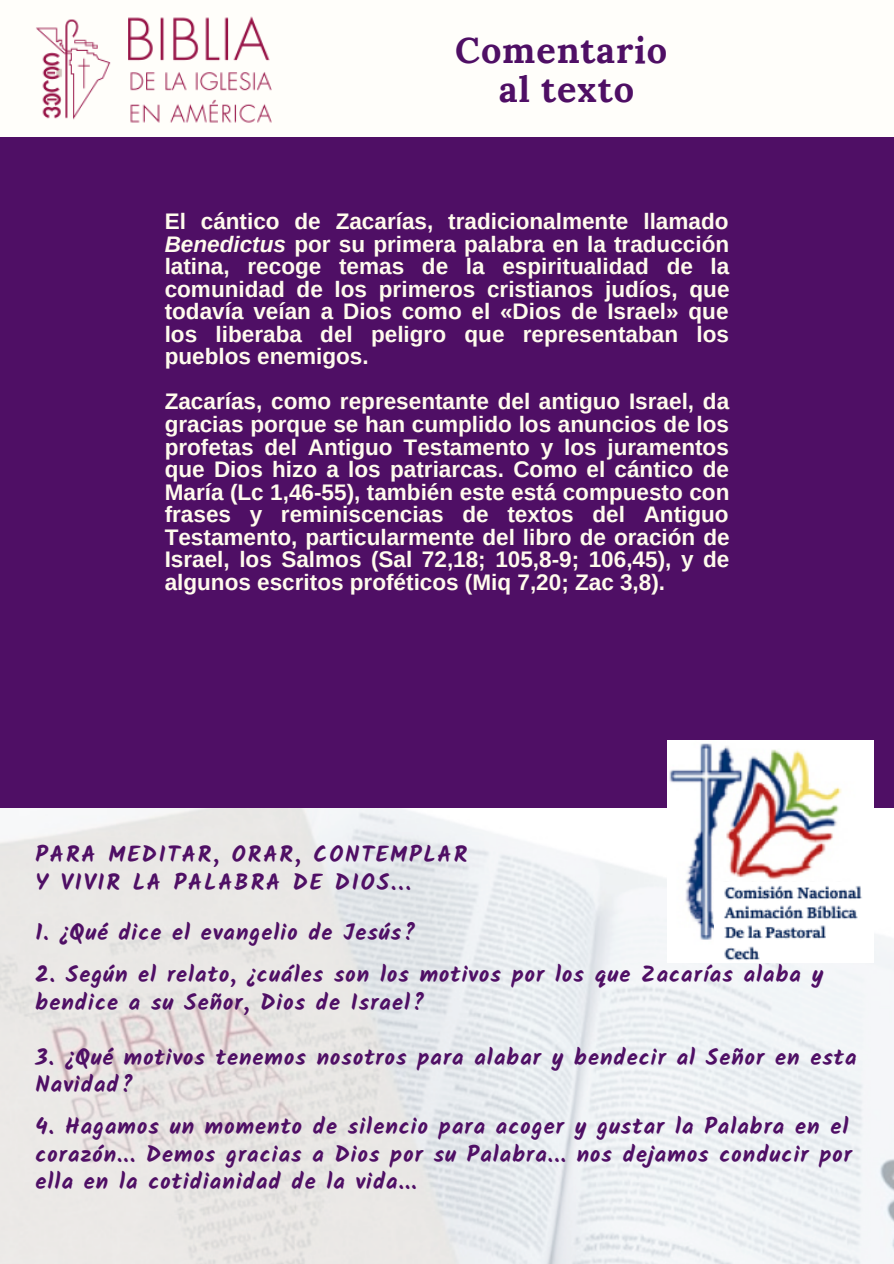
<style>
.page{position:relative;width:894px;height:1264px;background:#fff}
.page>*{position:absolute;margin:0;border:0;box-sizing:border-box;transform-origin:0 0}
.t1{font:700 36px "Lora";letter-spacing:.025em;color:#4f0f65}
.t2{font:700 22.5px/22.5px "Arimo";color:#fffbed;text-align:justify}
.t3{font:700 22.5px/27.5px "Kalam";letter-spacing:.045em;color:#4f0f65}
.t4{font:700 22.5px "Kalam";letter-spacing:.085em;color:#4f0f65}
.s1{font-style:italic}
</style>
<div class="page">
<div style="left:0;top:0;width:893px;height:1263px;background:#fffefa"></div>
<img style="left:0;top:807px;width:893px;height:456px">
<div style="left:0;top:137px;width:893px;height:670px;background:#4f0f65"></div>
<img style="left:36px;top:16px;width:236px;height:107px">
<img style="left:667px;top:740px;width:206px;height:222px">
<img style="left:714px;top:877px;width:159px;height:85px">
<p class="t1" style="left:455px;top:27px;width:213px">Comentario</p>
<p class="t1" style="left:498px;top:65px;width:137px">al texto</p>
<p class="t2" style="left:165px;top:210px;width:566px">El cántico de Zacarías, tradicionalmente llamado <span class="s1">Benedictus</span> por su primera palabra en la traducción latina, recoge temas de la espiritualidad de la comunidad de los primeros cristianos judíos, que todavía veían a Dios como el «Dios de Israel» que los liberaba del peligro que representaban los pueblos enemigos.</p>
<p class="t2" style="left:165px;top:390px;width:566px">Zacarías, como representante del antiguo Israel, da gracias porque se han cumplido los anuncios de los profetas del Antiguo Testamento y los juramentos que Dios hizo a los patriarcas. Como el cántico de María (Lc 1,46-55), también este está compuesto con frases y reminiscencias de textos del Antiguo Testamento, particularmente del libro de oración de Israel, los Salmos (Sal 72,18; 105,8-9; 106,45), y de algunos escritos proféticos (Miq 7,20; Zac 3,8).</p>
<p class="t4" style="left:36px;top:841px;width:433px">PARA MEDITAR, ORAR, CONTEMPLAR</p>
<p class="t4" style="left:36px;top:868px;width:377px">Y VIVIR LA PALABRA DE DIOS...</p>
<p class="t3" style="left:36px;top:918px;width:382px">1. ¿Qué dice el evangelio de Jesús?</p>
<p class="t3" style="left:36px;top:960px;width:789px">2. Según el relato, ¿cuáles son los motivos por los que Zacarías alaba y bendice a su Señor, Dios de Israel?</p>
<p class="t3" style="left:36px;top:1043px;width:822px">3. ¿Qué motivos tenemos nosotros para alabar y bendecir al Señor en esta<br>Navidad?</p>
<p class="t3" style="left:36px;top:1112px;width:817px">4. Hagamos un momento de silencio para acoger y gustar la Palabra en el corazón... Demos gracias a Dios por su Palabra... nos dejamos conducir por ella en la cotidianidad de la vida...</p>
</div>
